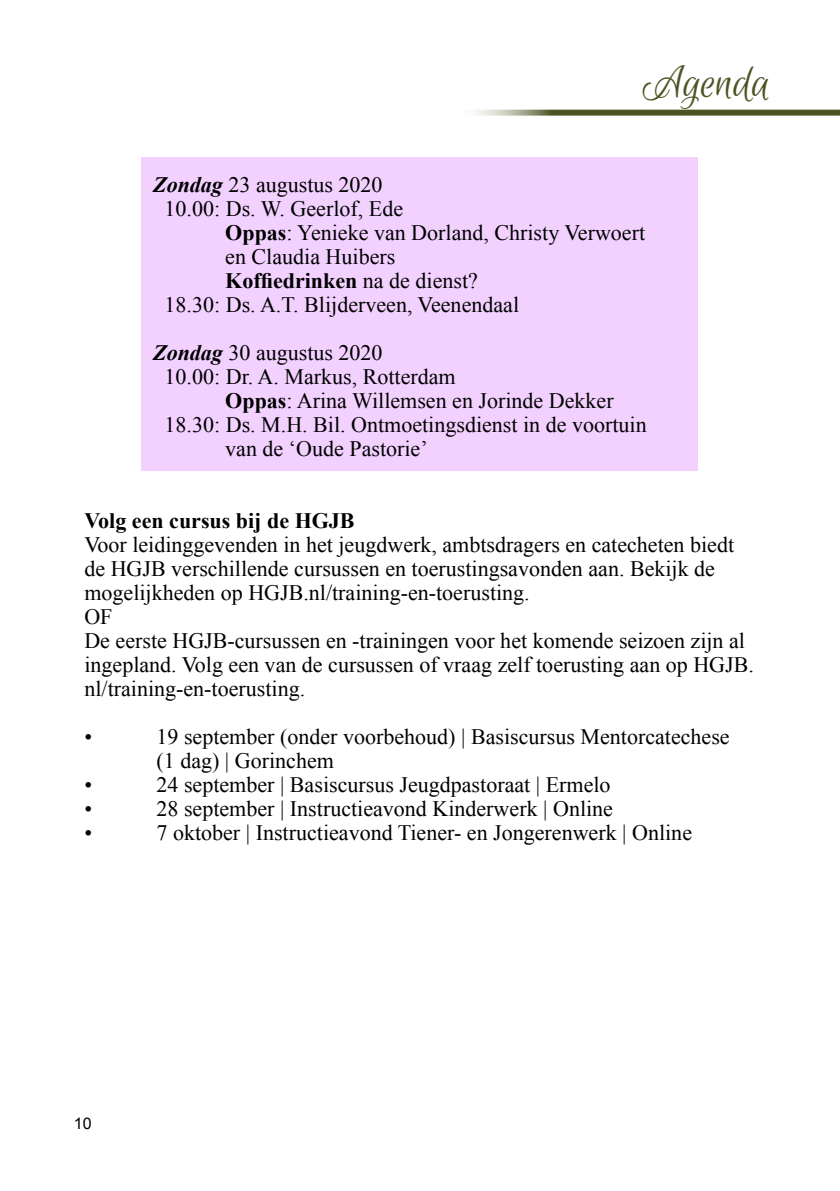
<style>
.page{position:relative;width:840px;height:1191px;background:#fff}
.page>*{position:absolute;margin:0;border:0;box-sizing:border-box;transform-origin:0 0}
.t1{font:48px "Euphoria Script";color:#4d5423}
.t2{font:22px/24px "Times New Roman";color:#000}
.t3{font:700 22px "Times New Roman";color:#000}
.t4{font:16px "Arial";color:#000}
.s1{font-weight:700;font-style:italic}
.s2{font-weight:700}
.s3{font-weight:400}
</style>
<div class="page">
<svg style="left:475px;top:110px;width:364px;height:6px;fill:#4d5423"></svg>
<div style="left:142px;top:157px;width:555px;height:314px;background:#f3d1ff"></div>
<h1 class="t1" style="left:642px;top:57px;width:129px">Agenda</h1>
<p class="t2" style="left:153px;top:172px;width:231px"><span class="s1">Zondag</span> 23 augustus 2020</p>
<p class="t2" style="left:164px;top:196px;width:240px">10.00: Ds. W. Geerlof, Ede</p>
<p class="t2" style="left:225px;top:220px;width:421px"><span class="s2">Oppas</span>: Yenieke van Dorland, Christy Verwoert</p>
<p class="t2" style="left:225px;top:244px;width:171px">en Claudia Huibers</p>
<p class="t3" style="left:225px;top:265px;width:254px">Koffiedrinken <span class="s3">na de dienst?</span></p>
<p class="t2" style="left:164px;top:292px;width:356px">18.30: Ds. A.T. Blijderveen, Veenendaal</p>
<p class="t2" style="left:153px;top:340px;width:231px"><span class="s1">Zondag</span> 30 augustus 2020</p>
<p class="t2" style="left:164px;top:364px;width:292px">10.00: Dr. A. Markus, Rotterdam</p>
<p class="t2" style="left:225px;top:388px;width:389px"><span class="s2">Oppas</span>: Arina Willemsen en Jorinde Dekker</p>
<p class="t2" style="left:164px;top:412px;width:483px">18.30: Ds. M.H. Bil. Ontmoetingsdienst in de voortuin</p>
<p class="t2" style="left:225px;top:436px;width:204px">van de ‘Oude Pastorie’</p>
<p class="t3" style="left:84px;top:505px;width:271px">Volg een cursus bij de HGJB</p>
<p class="t2" style="left:84px;top:532px;width:670px">Voor leidinggevenden in het jeugdwerk, ambtsdragers en catecheten biedt de HGJB verschillende cursussen en toerustingsavonden aan. Bekijk de mogelijkheden op HGJB.nl/training-en-toerusting.<br>OF<br>De eerste HGJB-cursussen en -trainingen voor het komende seizoen zijn al ingepland. Volg een van de cursussen of vraag zelf toerusting aan op HGJB. nl/training-en-toerusting.</p>
<p class="t2" style="left:84px;top:724px;width:9px">•</p>
<p class="t2" style="left:156px;top:724px;width:574px">19 september (onder voorbehoud) | Basiscursus Mentorcatechese (1 dag) | Gorinchem</p>
<p class="t2" style="left:84px;top:772px;width:9px">•</p>
<p class="t2" style="left:156px;top:772px;width:455px">24 september | Basiscursus Jeugdpastoraat | Ermelo</p>
<p class="t2" style="left:84px;top:796px;width:9px">•</p>
<p class="t2" style="left:156px;top:796px;width:458px">28 september | Instructieavond Kinderwerk | Online</p>
<p class="t2" style="left:84px;top:820px;width:9px">•</p>
<p class="t2" style="left:156px;top:820px;width:537px">7 oktober | Instructieavond Tiener- en Jongerenwerk | Online</p>
<p class="t4" style="left:74px;top:1112px;width:19px">10</p>
</div>
